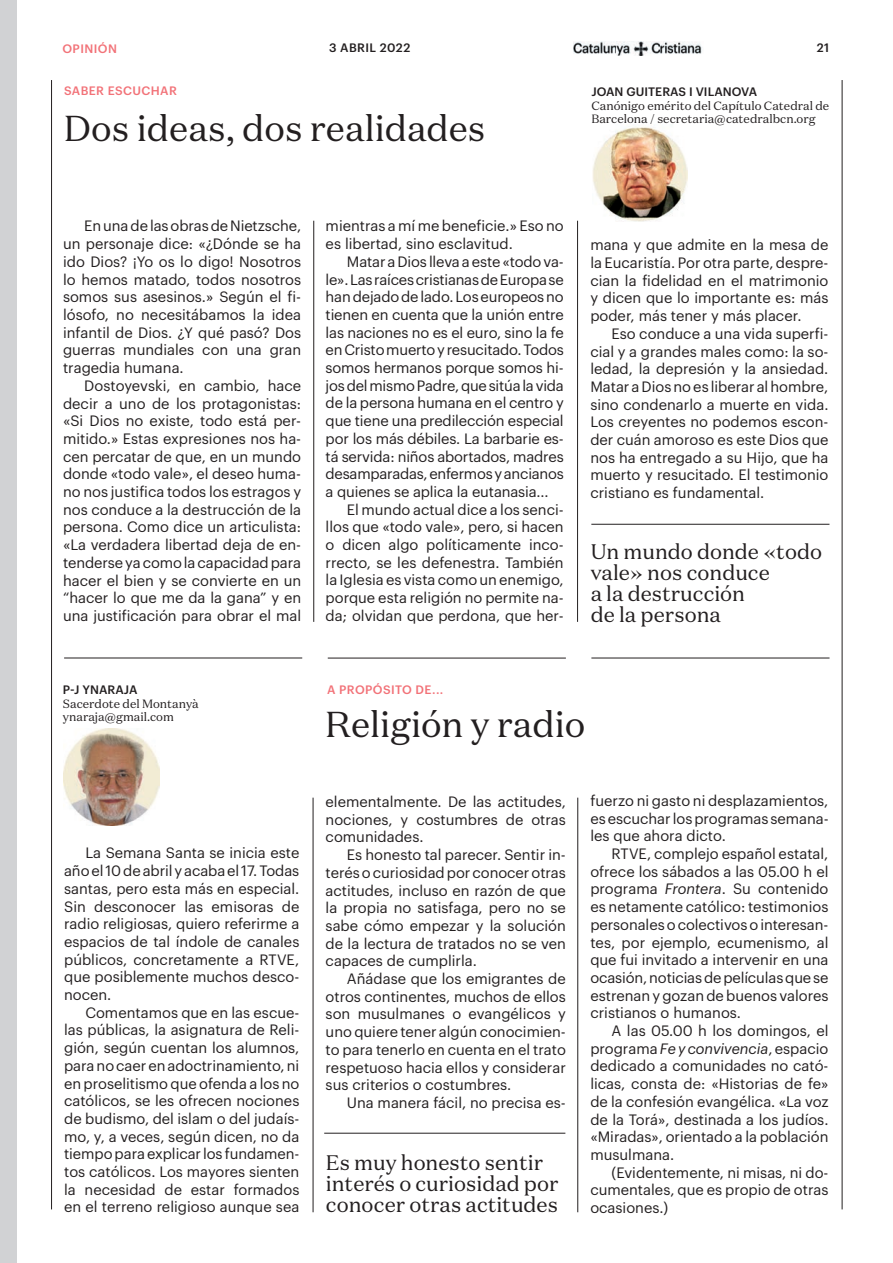
<style>
.page{position:relative;width:893px;height:1263px;background:#fff}
.page>*{position:absolute;margin:0;border:0;box-sizing:border-box;transform-origin:0 0}
.t1{font:36px "Domaine Text";color:#231f20}
.t2{font:21px/21px "Domaine Text";color:#231f20}
.t3{font:14.7px/17.7px "Graphik";color:#231f20;text-align:justify}
.t4{font:12px/13.5px "Domaine Text";color:#231f20}
.t5{font:500 12px "Graphik";letter-spacing:.035em;color:#f27278}
.t6{font:500 12px "Graphik";letter-spacing:.005em;color:#231f20}
.t7{font:500 12px "Graphik";letter-spacing:.035em;color:#231f20}
.s1{font-style:italic}
</style>
<div class="page">
<div style="left:0;top:0;width:17px;height:1263px;background:#d1d2d4"></div>
<img style="left:573px;top:42px;width:129px;height:13px">
<hr style="left:842px;top:80px;width:1px;height:1129px;background:#231f20">
<hr style="left:51px;top:80px;width:1px;height:1129px;background:#231f20">
<hr style="left:577px;top:221px;width:1px;height:401px;background:#231f20">
<hr style="left:313px;top:221px;width:1px;height:401px;background:#231f20">
<hr style="left:591px;top:524px;width:238px;height:1px;background:#231f20">
<hr style="left:64px;top:658px;width:238px;height:1px;background:#231f20">
<hr style="left:591px;top:658px;width:238px;height:1px;background:#231f20">
<hr style="left:328px;top:658px;width:238px;height:1px;background:#231f20">
<hr style="left:577px;top:798px;width:1px;height:414px;background:#231f20">
<hr style="left:313px;top:798px;width:1px;height:414px;background:#231f20">
<hr style="left:324px;top:1133px;width:241px;height:1px;background:#231f20">
<img style="left:64px;top:728px;width:96px;height:97px">
<img style="left:592px;top:126px;width:95px;height:96px">
<p class="t5" style="left:62px;top:39px;width:56px">OPINIÓN</p>
<p class="t7" style="left:329px;top:38px;width:83px">3 ABRIL 2022</p>
<p class="t6" style="left:817px;top:39px;width:14px">21</p>
<p class="t5" style="left:64px;top:82px;width:114px">SABER ESCUCHAR</p>
<p class="t6" style="left:591px;top:83px;width:167px">JOAN GUITERAS I VILANOVA</p>
<p class="t4" style="left:591px;top:99px;width:239px">Canónigo emérito del Capítulo Catedral de<br>Barcelona / secretaria@catedralbcn.org</p>
<h1 class="t1" style="left:64px;top:106px;width:423px">Dos ideas, dos realidades</h1>
<p class="t3" style="left:63px;top:216px;width:240px;text-indent:21px">En una de las obras de Nietzsche, un personaje dice: «¿Dónde se ha ido Dios? ¡Yo os lo digo! Nosotros lo hemos matado, todos nosotros somos sus asesinos.» Según el fi&shy;lósofo, no necesitábamos la idea infantil de Dios. ¿Y qué pasó? Dos guerras mundiales con una gran tragedia humana.</p>
<p class="t3" style="left:63px;top:375px;width:240px;text-indent:21px">Dostoyevski, en cambio, hace decir a uno de los protagonistas: «Si Dios no existe, todo está per&shy;mitido.» Estas expresiones nos ha&shy;cen percatar de que, en un mundo donde «todo vale», el deseo huma&shy;no nos justifica todos los estragos y nos conduce a la destrucción de la persona. Como dice un articulista: «La verdadera libertad deja de en&shy;tenderse ya como la capacidad para hacer el bien y se convierte en un “hacer lo que me da la gana” y en una justificación para obrar el mal</p>
<p class="t3" style="left:326px;top:216px;width:240px">mientras a mí me beneficie.» Eso no es libertad, sino esclavitud.</p>
<p class="t3" style="left:326px;top:251px;width:240px;text-indent:21px">Matar a Dios lleva a este «todo va&shy;le». Las raíces cristianas de Europa se han dejado de lado. Los europeos no tienen en cuenta que la unión entre las naciones no es el euro, sino la fe en Cristo muerto y resucitado. Todos somos hermanos porque somos hi&shy;jos del mismo Padre, que sitúa la vida de la persona humana en el centro y que tiene una predilección especial por los más débiles. La barbarie es&shy;tá servida: niños abortados, madres desamparadas, enfermos y ancianos a quienes se aplica la eutanasia...</p>
<p class="t3" style="left:326px;top:499px;width:240px;text-indent:21px">El mundo actual dice a los senci&shy;llos que «todo vale», pero, si hacen o dicen algo políticamente inco&shy;rrecto, se les defenestra. También la Iglesia es vista como un enemigo, porque esta religión no permite na&shy;da; olvidan que perdona, que her-</p>
<p class="t3" style="left:590px;top:235px;width:240px">mana y que admite en la mesa de la Eucaristía. Por otra parte, despre&shy;cian la fidelidad en el matrimonio y dicen que lo importante es: más poder, más tener y más placer.</p>
<p class="t3" style="left:590px;top:323px;width:240px;text-indent:21px">Eso conduce a una vida superfi&shy;cial y a grandes males como: la so&shy;ledad, la depresión y la ansiedad.<br>Matar a Dios no es liberar al hombre, sino condenarlo a muerte en vida.<br>Los creyentes no podemos escon&shy;der cuán amoroso es este Dios que nos ha entregado a su Hijo, que ha muerto y resucitado. El testimonio cristiano es fundamental.</p>
<h2 class="t2" style="left:591px;top:540px;width:233px">Un mundo donde «todo vale» nos conduce<br>a la destrucción<br>de la persona</h2>
<p class="t6" style="left:63px;top:681px;width:76px">P-J YNARAJA</p>
<p class="t5" style="left:327px;top:681px;width:118px">A PROPÓSITO DE...</p>
<p class="t4" style="left:63px;top:697px;width:137px">Sacerdote del Montanyà ynaraja@gmail.com</p>
<h1 class="t1" style="left:325px;top:702px;width:262px">Religión y radio</h1>
<p class="t3" style="left:64px;top:843px;width:237px;text-indent:21px">La Semana Santa se inicia este año el 10 de abril y acaba el 17. Todas santas, pero esta más en especial.<br>Sin desconocer las emisoras de radio religiosas, quiero referirme a espacios de tal índole de canales públicos, concretamente a RTVE, que posiblemente muchos desco&shy;nocen.</p>
<p class="t3" style="left:64px;top:1002px;width:237px;text-indent:21px">Comentamos que en las escue&shy;las públicas, la asignatura de Reli&shy;gión, según cuentan los alumnos, para no caer en adoctrinamiento, ni en proselitismo que ofenda a los no católicos, se les ofrecen nociones de budismo, del islam o del judaís&shy;mo, y, a veces, según dicen, no da tiempo para explicar los fundamen&shy;tos católicos. Los mayores sienten la necesidad de estar formados en el terreno religioso aunque sea</p>
<p class="t3" style="left:326px;top:792px;width:242px">elementalmente. De las actitudes, nociones, y costumbres de otras comunidades.</p>
<p class="t3" style="left:326px;top:845px;width:242px;text-indent:21px">Es honesto tal parecer. Sentir in&shy;terés o curiosidad por conocer otras actitudes, incluso en razón de que la propia no satisfaga, pero no se sabe cómo empezar y la solución de la lectura de tratados no se ven capaces de cumplirla.</p>
<p class="t3" style="left:326px;top:969px;width:242px;text-indent:21px">Añádase que los emigrantes de otros continentes, muchos de ellos son musulmanes o evangélicos y uno quiere tener algún conocimien&shy;to para tenerlo en cuenta en el trato respetuoso hacia ellos y considerar sus criterios o costumbres.</p>
<p class="t3" style="left:347px;top:1092px;width:220px">Una manera fácil, no precisa es-</p>
<h2 class="t2" style="left:326px;top:1152px;width:234px">Es muy honesto sentir interés o curiosidad por conocer otras actitudes</h2>
<p class="t3" style="left:590px;top:790px;width:240px">fuerzo ni gasto ni desplazamientos, es escuchar los programas semana&shy;les que ahora dicto.</p>
<p class="t3" style="left:590px;top:844px;width:240px;text-indent:21px">RTVE, complejo español estatal, ofrece los sábados a las 05.00 h el programa <span class="s1">Frontera</span>. Su contenido es netamente católico: testimonios personales o colectivos o interesan&shy;tes, por ejemplo, ecumenismo, al que fui invitado a intervenir en una ocasión, noticias de películas que se estrenan y gozan de buenos valores cristianos o humanos.</p>
<p class="t3" style="left:590px;top:1021px;width:240px;text-indent:21px">A las 05.00 h los domingos, el programa <span class="s1">Fe y convivencia</span>, espacio dedicado a comunidades no cató&shy;licas, consta de: «Historias de fe» de la confesión evangélica. «La voz de la Torá», destinada a los judíos. «Miradas», orientado a la población musulmana.</p>
<p class="t3" style="left:590px;top:1162px;width:240px;text-indent:21px">(Evidentemente, ni misas, ni do&shy;cumentales, que es propio de otras ocasiones.)</p>
</div>
